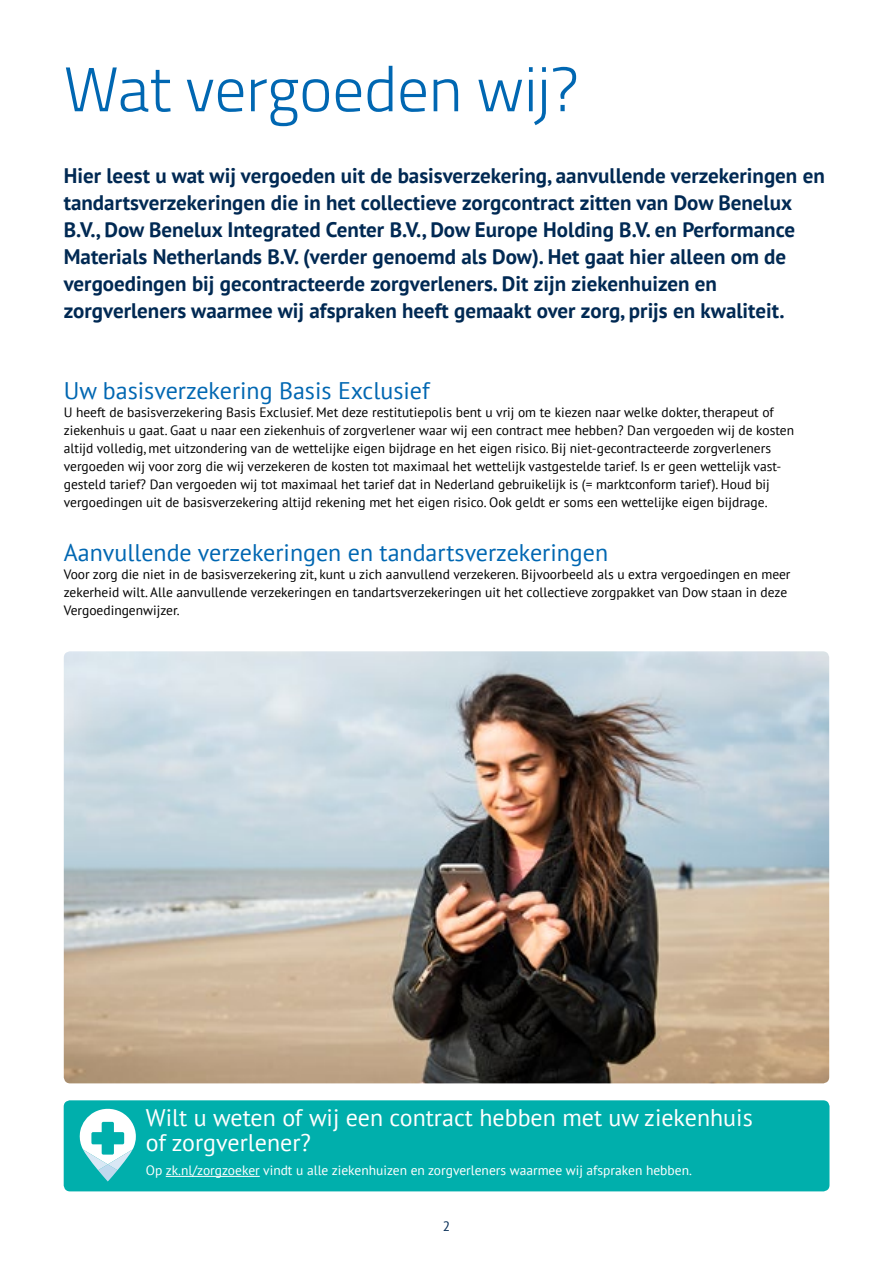
<style>
.page{position:relative;width:893px;height:1263px;background:#fff}
.page>*{position:absolute;margin:0;border:0;box-sizing:border-box;transform-origin:0 0}
._01_kop{font:300 63px "Titillium Web";color:#0067b2}
.t1{font:24px "PT Sans";color:#0067b2}
.t2{font:24px/25.5px "PT Sans";color:#fff}
._02_intro{font:700 21px/27px "PT Sans";color:#002953}
.basistekst{font:13.5px/18px "PT Sans";color:#000}
.basistekst-2{font:13.5px "PT Sans";color:#fff}
.t3{font:13.5px "PT Sans";color:#002953}
</style>
<div class="page">
<div style="left:64px;top:1100px;width:765px;height:91px;background:#00afac;border-radius:6px"></div>
<hr style="left:166px;top:1176px;width:94px;height:1px;background:#fff">
<img style="left:64px;top:651px;width:765px;height:432px">
<svg style="left:80px;top:1109px;width:56px;height:72px"></svg>
<p class="_01_kop" style="left:64px;top:44px;width:517px">Wat vergoeden wij?</p>
<p class="_02_intro" style="left:64px;top:162px;width:763px">Hier leest u wat wij vergoeden uit de basisverzekering, aanvullende verzekeringen en tandartsverzekeringen die in het collectieve zorgcontract zitten van Dow Benelux B.V., Dow Benelux Integrated Center B.V., Dow Europe Holding B.V. en Performance Materials Netherlands B.V. (verder genoemd als Dow). Het gaat hier alleen om de vergoedingen bij gecontracteerde zorgverleners. Dit zijn ziekenhuizen en zorgverleners waarmee wij afspraken heeft gemaakt over zorg, prijs en kwaliteit.</p>
<p class="t1" style="left:64px;top:375px;width:367px">Uw basisverzekering Basis Exclusief</p>
<p class="basistekst" style="left:64px;top:403px;width:732px">U heeft de basisverzekering Basis Exclusief. Met deze restitutiepolis bent u vrij om te kiezen naar welke dokter, therapeut of ziekenhuis u gaat. Gaat u naar een ziekenhuis of zorgverlener waar wij een contract mee hebben? Dan vergoeden wij de kosten altijd volledig, met uitzondering van de wettelijke eigen bijdrage en het eigen risico. Bij niet-gecontracteerde zorgverleners vergoeden wij voor zorg die wij verzekeren de kosten tot maximaal het wettelijk vastgestelde tarief. Is er geen wettelijk vast&shy;gesteld tarief? Dan vergoeden wij tot maximaal het tarief dat in Nederland gebruikelijk is (= marktconform tarief). Houd bij vergoedingen uit de basisverzekering altijd rekening met het eigen risico. Ook geldt er soms een wettelijke eigen bijdrage.</p>
<p class="t1" style="left:64px;top:537px;width:546px">Aanvullende verzekeringen en tandartsverzekeringen</p>
<p class="basistekst" style="left:64px;top:565px;width:728px">Voor zorg die niet in de basisverzekering zit, kunt u zich aanvullend verzekeren. Bijvoorbeeld als u extra vergoedingen en meer zekerheid wilt. Alle aanvullende verzekeringen en tandartsverzekeringen uit het collectieve zorgpakket van Dow staan in deze<br>Vergoedingenwijzer.</p>
<p class="t2" style="left:146px;top:1104px;width:608px">Wilt u weten of wij een contract hebben met uw ziekenhuis of zorgverlener?</p>
<p class="basistekst-2" style="left:146px;top:1162px;width:547px">Op zk.nl/zorgzoeker vindt u alle ziekenhuizen en zorgverleners waarmee wij afspraken hebben.</p>
<p class="t3" style="left:443px;top:1217px;width:9px">2</p>
</div>
